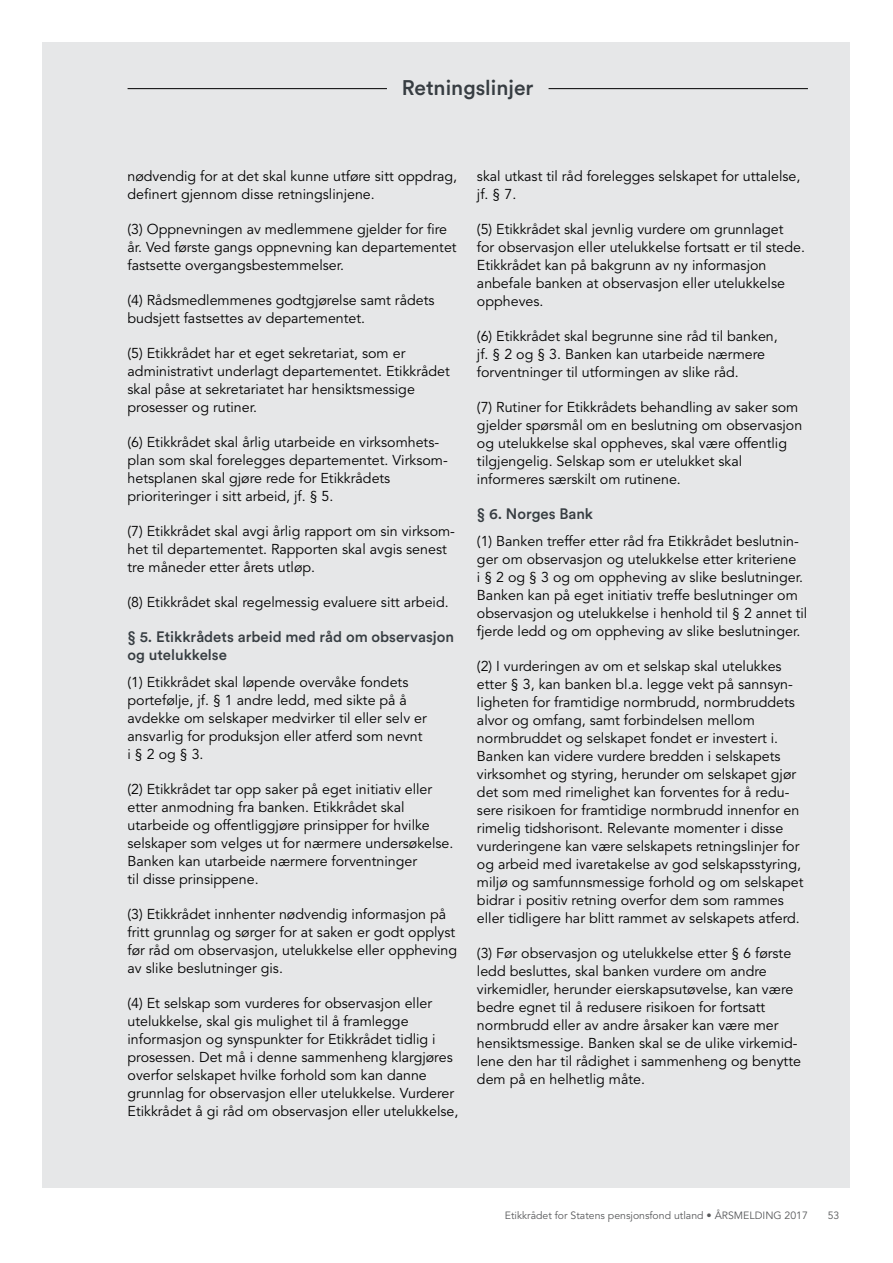
<style>
.page{position:relative;width:893px;height:1263px;background:#fff}
.page>*{position:absolute;margin:0;border:0;box-sizing:border-box;transform-origin:0 0}
.t1{font:500 21px "Circular Std";color:#373d42}
.Mellom_sort{font:500 15px/18px "Circular Std";color:#373d42}
.Brød_space_after{font:14.25px/18px "Avenir";color:#000}
.t2{font:10.5px "Avenir";color:#58595b}
</style>
<div class="page">
<div style="left:43px;top:43px;width:807px;height:1145px;background:#e6e7e8"></div>
<hr style="left:128px;top:88px;width:259px;height:1px;background:#000">
<hr style="left:549px;top:88px;width:259px;height:1px;background:#000">
<h1 class="t1" style="left:402px;top:74px;width:133px">Retningslinjer</h1>
<p class="Brød_space_after" style="left:128px;top:167px;width:331px">nødvendig for at det skal kunne utføre sitt oppdrag, definert gjennom disse retningslinjene.</p>
<p class="Brød_space_after" style="left:128px;top:220px;width:330px">(3) Oppnevningen av medlemmene gjelder for fire år. Ved første gangs oppnevning kan departementet fastsette overgangsbestemmelser.</p>
<p class="Brød_space_after" style="left:128px;top:291px;width:308px">(4) Rådsmedlemmenes godtgjørelse samt rådets budsjett fastsettes av departementet.</p>
<p class="Brød_space_after" style="left:128px;top:344px;width:324px">(5) Etikkrådet har et eget sekretariat, som er administrativt underlagt departementet. Etikkrådet skal påse at sekretariatet har hensiktsmessige prosesser og rutiner.</p>
<p class="Brød_space_after" style="left:128px;top:433px;width:322px">(6) Etikkrådet skal årlig utarbeide en virksomhets&shy;plan som skal forelegges departementet. Virksom&shy;hetsplanen skal gjøre rede for Etikkrådets prioriteringer i sitt arbeid, jf. § 5.</p>
<p class="Brød_space_after" style="left:128px;top:522px;width:329px">(7) Etikkrådet skal avgi årlig rapport om sin virksom&shy;het til departementet. Rapporten skal avgis senest tre måneder etter årets utløp.</p>
<p class="Brød_space_after" style="left:128px;top:593px;width:323px">(8) Etikkrådet skal regelmessig evaluere sitt arbeid.</p>
<h3 class="Mellom_sort" style="left:128px;top:627px;width:328px">§ 5. Etikkrådets arbeid med råd om observasjon og utelukkelse</h3>
<p class="Brød_space_after" style="left:128px;top:673px;width:301px">(1) Etikkrådet skal løpende overvåke fondets portefølje, jf. § 1 andre ledd, med sikte på å avdekke om selskaper medvirker til eller selv er ansvarlig for produksjon eller atferd som nevnt i § 2 og § 3.</p>
<p class="Brød_space_after" style="left:128px;top:780px;width:327px">(2) Etikkrådet tar opp saker på eget initiativ eller etter anmodning fra banken. Etikkrådet skal utarbeide og offentliggjøre prinsipper for hvilke selskaper som velges ut for nærmere undersøkelse.<br>Banken kan utarbeide nærmere forventninger<br>til disse prinsippene.</p>
<p class="Brød_space_after" style="left:128px;top:905px;width:331px">(3) Etikkrådet innhenter nødvendig informasjon på fritt grunnlag og sørger for at saken er godt opplyst før råd om observasjon, utelukkelse eller oppheving av slike beslutninger gis.</p>
<p class="Brød_space_after" style="left:128px;top:994px;width:332px">(4) Et selskap som vurderes for observasjon eller utelukkelse, skal gis mulighet til å framlegge informasjon og synspunkter for Etikkrådet tidlig i prosessen. Det må i denne sammenheng klargjøres overfor selskapet hvilke forhold som kan danne grunnlag for observasjon eller utelukkelse. Vurderer Etikkrådet å gi råd om observasjon eller utelukkelse,</p>
<p class="Brød_space_after" style="left:477px;top:167px;width:325px">skal utkast til råd forelegges selskapet for uttalelse, jf. § 7.</p>
<p class="Brød_space_after" style="left:477px;top:220px;width:330px">(5) Etikkrådet skal jevnlig vurdere om grunnlaget<br>for observasjon eller utelukkelse fortsatt er til stede.<br>Etikkrådet kan på bakgrunn av ny informasjon anbefale banken at observasjon eller utelukkelse oppheves.</p>
<p class="Brød_space_after" style="left:477px;top:327px;width:302px">(6) Etikkrådet skal begrunne sine råd til banken, jf. § 2 og § 3. Banken kan utarbeide nærmere forventninger til utformingen av slike råd.</p>
<p class="Brød_space_after" style="left:477px;top:398px;width:327px">(7) Rutiner for Etikkrådets behandling av saker som gjelder spørsmål om en beslutning om observasjon og utelukkelse skal oppheves, skal være offentlig tilgjengelig. Selskap som er utelukket skal informeres særskilt om rutinene.</p>
<h3 class="Mellom_sort" style="left:477px;top:504px;width:118px">§ 6. Norges Bank</h3>
<p class="Brød_space_after" style="left:477px;top:532px;width:332px">(1) Banken treffer etter råd fra Etikkrådet beslutnin&shy;ger om observasjon og utelukkelse etter kriteriene<br>i § 2 og § 3 og om oppheving av slike beslutninger.<br>Banken kan på eget initiativ treffe beslutninger om observasjon og utelukkelse i henhold til § 2 annet til fjerde ledd og om oppheving av slike beslutninger.</p>
<p class="Brød_space_after" style="left:477px;top:657px;width:328px">(2) I vurderingen av om et selskap skal utelukkes etter § 3, kan banken bl.a. legge vekt på sannsyn&shy;ligheten for framtidige normbrudd, normbruddets alvor og omfang, samt forbindelsen mellom normbruddet og selskapet fondet er investert i.<br>Banken kan videre vurdere bredden i selskapets virksomhet og styring, herunder om selskapet gjør det som med rimelighet kan forventes for å redu&shy;sere risikoen for framtidige normbrudd innenfor en rimelig tidshorisont. Relevante momenter i disse vurderingene kan være selskapets retningslinjer for og arbeid med ivaretakelse av god selskapsstyring, miljø og samfunnsmessige forhold og om selskapet bidrar i positiv retning overfor dem som rammes eller tidligere har blitt rammet av selskapets atferd.</p>
<p class="Brød_space_after" style="left:477px;top:944px;width:326px">(3) Før observasjon og utelukkelse etter § 6 første ledd besluttes, skal banken vurdere om andre virkemidler, herunder eierskapsutøvelse, kan være bedre egnet til å redusere risikoen for fortsatt normbrudd eller av andre årsaker kan være mer hensiktsmessige. Banken skal se de ulike virkemid&shy;lene den har til rådighet i sammenheng og benytte dem på en helhetlig måte.</p>
<p class="t2" style="left:505px;top:1209px;width:305px">Etikkrådet for Statens pensjonsfond utland • ÅRSMELDING 2017</p>
<p class="t2" style="left:828px;top:1209px;width:13px">53</p>
</div>
